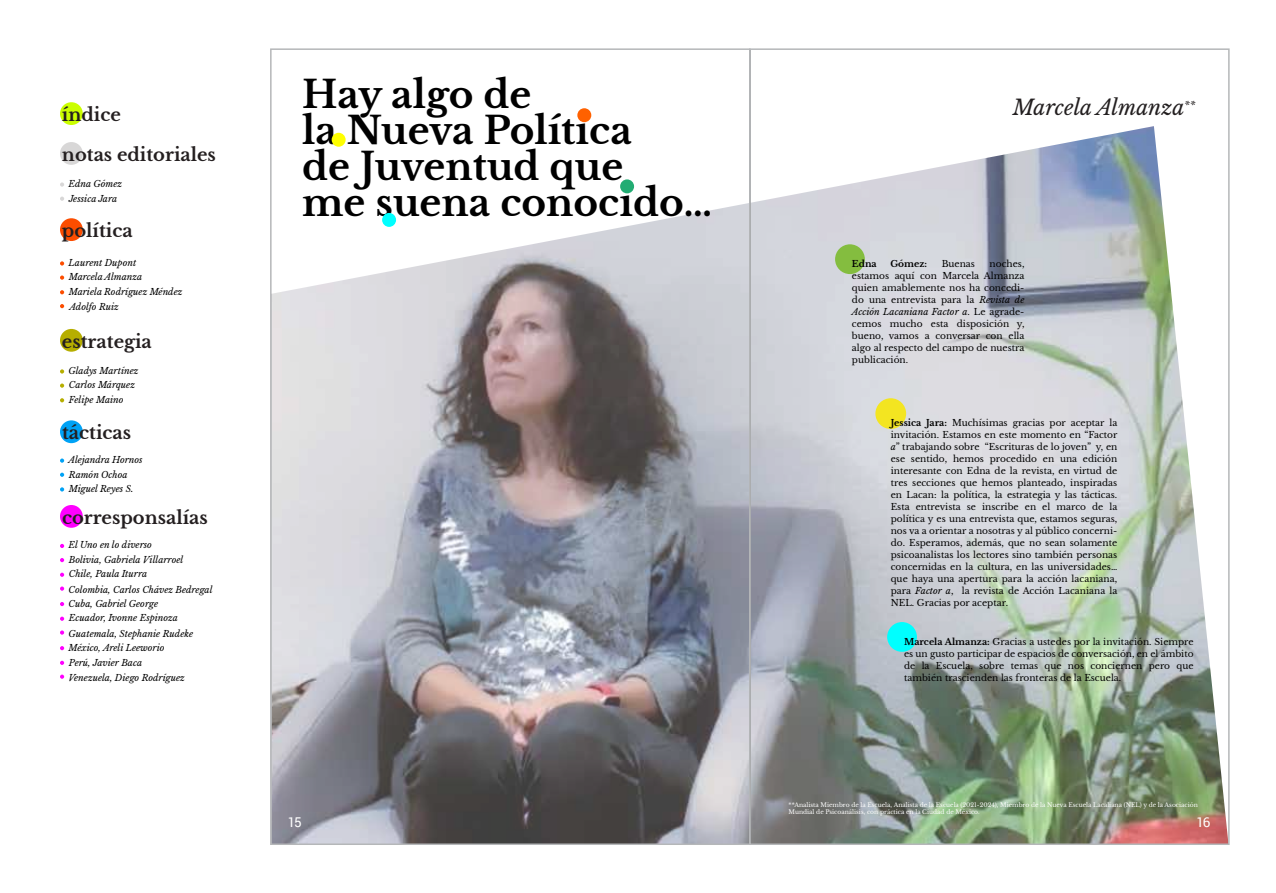
<style>
.page{position:relative;width:1276px;height:893px;background:#fff}
.page>*{position:absolute;margin:0;border:0;box-sizing:border-box;transform-origin:0 0}
.t1{font:700 37.5px/36px "Libre Baskerville";color:#000}
.t2{font:italic 21px "Libre Baskerville";color:#231f20}
.t3{font:700 17.85px "Libre Baskerville";color:#241f20}
.t4{font:13.5px "Roboto";color:#fff}
.t5{font:9px/12px "Libre Baskerville";color:#000;text-align:justify}
.t6{font:italic 9px/14.7px "Libre Baskerville";color:#000}
.t7{font:700 9px "Libre Baskerville";color:#000}
.t8{font:6px/7.5px "Libre Baskerville";color:#fff}
.s1{font-style:italic}
.s2{font-weight:700}
</style>
<div class="page">
<svg style="left:273px;top:132px;width:474px;height:710px"></svg>
<img style="left:752px;top:126px;width:474px;height:716px">
<div style="left:577px;top:108px;width:14px;height:14px;background:#ff6100;border-radius:50%"></div>
<div style="left:620px;top:179px;width:14px;height:14px;background:#22ac73;border-radius:50%"></div>
<div style="left:332px;top:133px;width:14px;height:14px;background:#ff0;border-radius:50%"></div>
<div style="left:382px;top:213px;width:14px;height:14px;background:#0ff;border-radius:50%"></div>
<div style="left:835px;top:244px;width:30px;height:30px;background:#84bd3f;border-radius:50%"></div>
<div style="left:887px;top:622px;width:30px;height:30px;background:#0ff;border-radius:50%"></div>
<div style="left:875px;top:398px;width:31px;height:31px;background:#f3e521;border-radius:50%"></div>
<div style="left:60px;top:218px;width:23px;height:23px;background:#fc4d00;border-radius:50%"></div>
<div style="left:60px;top:142px;width:23px;height:23px;background:#d8d7d7;border-radius:50%"></div>
<div style="left:60px;top:102px;width:23px;height:23px;background:#cbff00;border-radius:50%"></div>
<div style="left:60px;top:329px;width:23px;height:23px;background:#b6ae00;border-radius:50%"></div>
<div style="left:60px;top:420px;width:23px;height:23px;background:#00a2f5;border-radius:50%"></div>
<div style="left:60px;top:505px;width:23px;height:23px;background:#f0f;border-radius:50%"></div>
<svg style="left:60px;top:261px;width:4px;height:5px"></svg>
<svg style="left:60px;top:275px;width:4px;height:5px"></svg>
<svg style="left:60px;top:290px;width:4px;height:4px"></svg>
<svg style="left:60px;top:304px;width:4px;height:4px"></svg>
<svg style="left:60px;top:544px;width:4px;height:4px"></svg>
<svg style="left:60px;top:558px;width:4px;height:4px"></svg>
<svg style="left:60px;top:573px;width:4px;height:4px"></svg>
<svg style="left:60px;top:586px;width:4px;height:5px"></svg>
<svg style="left:60px;top:602px;width:4px;height:4px"></svg>
<svg style="left:60px;top:617px;width:4px;height:4px"></svg>
<svg style="left:60px;top:630px;width:4px;height:5px"></svg>
<svg style="left:60px;top:646px;width:4px;height:4px"></svg>
<svg style="left:60px;top:661px;width:4px;height:4px"></svg>
<svg style="left:60px;top:675px;width:4px;height:4px"></svg>
<svg style="left:60px;top:369px;width:4px;height:5px"></svg>
<svg style="left:60px;top:384px;width:4px;height:4px"></svg>
<svg style="left:60px;top:398px;width:4px;height:4px"></svg>
<svg style="left:60px;top:458px;width:4px;height:5px"></svg>
<svg style="left:60px;top:473px;width:4px;height:4px"></svg>
<svg style="left:60px;top:487px;width:4px;height:4px"></svg>
<svg style="left:60px;top:182px;width:4px;height:5px"></svg>
<svg style="left:60px;top:197px;width:4px;height:4px"></svg>
<h3 class="t3" style="left:62px;top:104px;width:60px">índice</h3>
<h3 class="t3" style="left:62px;top:143px;width:155px">notas editoriales</h3>
<p class="t6" style="left:69px;top:176px;width:55px">Edna Gómez<br>Jessica Jara</p>
<h3 class="t3" style="left:62px;top:220px;width:72px">política</h3>
<p class="t6" style="left:69px;top:255px;width:115px">Laurent Dupont<br>Marcela Almanza<br>Mariela Rodríguez Méndez<br>Adolfo Ruiz</p>
<h3 class="t3" style="left:62px;top:330px;width:91px">estrategia</h3>
<p class="t6" style="left:69px;top:363px;width:71px">Gladys Martínez<br>Carlos Márquez<br>Felipe Maino</p>
<h3 class="t3" style="left:62px;top:422px;width:71px">tácticas</h3>
<p class="t6" style="left:69px;top:452px;width:76px">Alejandra Hornos<br>Ramón Ochoa<br>Miguel Reyes S.</p>
<h3 class="t3" style="left:62px;top:506px;width:147px">corresponsalías</h3>
<p class="t6" style="left:69px;top:537px;width:145px">El Uno en lo diverso<br>Bolivia, Gabriela Villarroel<br>Chile, Paula Iturra<br>Colombia, Carlos Chávez Bedregal<br>Cuba, Gabriel George<br>Ecuador, Ivonne Espinoza<br>Guatemala, Stephanie Rudeke<br>México, Areli Leeworio<br>Perú, Javier Baca<br>Venezuela, Diego Rodríguez</p>
<h1 class="t1" style="left:302px;top:77px;width:411px">Hay algo de<br>la Nueva Política<br>de Juventud que<br>me suena conocido…</h1>
<h2 class="t2" style="left:1013px;top:95px;width:184px">Marcela Almanza<sup>**</sup></h2>
<p class="t5" style="left:852px;top:258px;width:174px;text-indent:138px">noches, estamos aquí con Marcela Almanza quien amablemente nos ha concedi&shy;do una entrevista para la <span class="s1">Revista de Acción Lacaniana Factor a</span>. Le agrade&shy;cemos mucho esta disposición y, bueno, vamos a conversar con ella algo al respecto del campo de nuestra publicación.</p>
<p class="t7" style="left:852px;top:259px;width:26px">Edna</p>
<p class="t7" style="left:890px;top:259px;width:38px">Gómez:</p>
<p class="t5" style="left:941px;top:258px;width:35px">Buenas</p>
<p class="t5" style="left:891px;top:417px;width:228px"><span class="s2">Jessica Jara:</span> Muchísimas gracias por aceptar la invitación. Estamos en este momento en “Factor <span class="s1">a</span>” trabajando sobre “Escrituras de lo joven” y, en ese sentido, hemos procedido en una edición interesante con Edna de la revista, en virtud de tres secciones que hemos planteado, inspiradas en Lacan: la política, la estrategia y las tácticas.<br>Esta entrevista se inscribe en el marco de la política y es una entrevista que, estamos seguras, nos va a orientar a nosotras y al público concerni&shy;do. Esperamos, además, que no sean solamente psicoanalistas los lectores sino también personas concernidas en la cultura, en las universidades… que haya una apertura para la acción lacaniana, para <span class="s1">Factor a</span>, la revista de Acción Lacaniana la NEL. Gracias por aceptar.</p>
<p class="t5" style="left:904px;top:636px;width:291px"><span class="s2">Marcela Almanza:</span> Gracias a ustedes por la invitación. Siempre es un gusto participar de espacios de conversación, en el ámbito de la Escuela, sobre temas que nos conciernen pero que también trascienden las fronteras de la Escuela.</p>
<p class="t8" style="left:788px;top:801px;width:411px">**Analista Miembro de la Escuela, Analista de la Escuela (2021-2024), Miembro de la Nueva Escuela Lacaliana (NEL) y de la Asociación<br>Mundial de Psicoanálisis, con práctica en la Ciudad de México.</p>
<h3 class="t4" style="left:288px;top:813px;width:15px">15</h3>
<h3 class="t4" style="left:1196px;top:813px;width:15px">16</h3>
</div>
